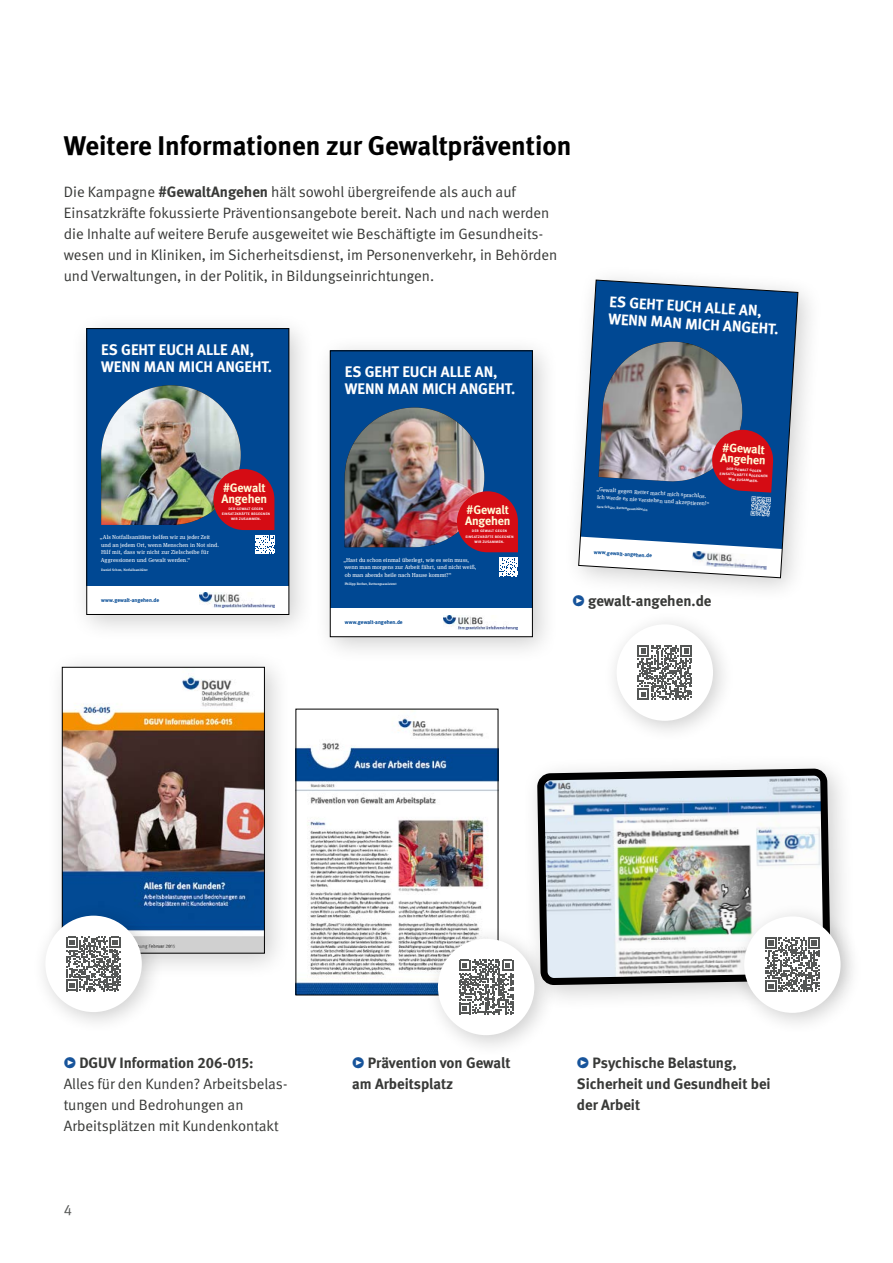
<style>
.page{position:relative;width:893px;height:1263px;background:#fff}
.page>*{position:absolute;margin:0;border:0;box-sizing:border-box;transform-origin:0 0}
.DGUV_Titel_kleiner_SIBE{font:700 27px "DGUV Meta";color:#000}
.t1{font:700 15.3px/17px "DGUV Meta";letter-spacing:-.005em;color:#fff}
.DGUV_GS_SIBE{font:15px/21px "DGUV Meta";color:#383937}
.DGUV_GS_SIBE-2{font:700 15px/21px "DGUV Meta";color:#383937}
.t2{font:15px "DGUV Meta";color:#555756}
.t3{font:700 12.15px/10.5px "DGUV Meta";letter-spacing:-.01em;color:#fffcd7}
.t4{font:5.7px/7.5px "DGUV Meta Serif";color:#fff}
.t5{font:700 5.4px "DGUV Meta";letter-spacing:.005em;color:#004893}
.t6{font:500 4.35px/5.1px "DGUV Meta";letter-spacing:-.01em;color:#fff;text-align:center}
.t7{font:500 3.45px "DGUV Meta Serif";letter-spacing:.01em;color:#fff}
.s1{font-weight:700}
.s2{color:#17549b}
.s3{font-weight:700;color:#17549b}
</style>
<div class="page">
<div style="left:45px;top:650px;width:247px;height:330px;background:#000;opacity:.2"></div>
<img style="left:64px;top:669px;width:199px;height:282px">
<div style="left:62px;top:667px;width:203px;height:286px;border:1px solid #000"></div>
<div style="left:69px;top:311px;width:247px;height:330px;background:#000;opacity:.2"></div>
<div style="left:87px;top:329px;width:202px;height:285px;background:#fff"></div>
<div style="left:87px;top:329px;width:202px;height:257px;background:#004893"></div>
<img style="left:200px;top:593px;width:74px;height:14px">
<img style="left:101px;top:385px;width:174px;height:169px">
<div style="left:87px;top:328px;width:202px;height:287px;border:1px solid #000"></div>
<div style="left:313px;top:333px;width:247px;height:330px;background:#000;opacity:.2"></div>
<div style="left:330px;top:351px;width:202px;height:286px;background:#fff"></div>
<div style="left:330px;top:351px;width:202px;height:257px;background:#004893"></div>
<img style="left:443px;top:615px;width:75px;height:14px">
<img style="left:345px;top:408px;width:173px;height:169px">
<div style="left:330px;top:351px;width:203px;height:286px;border:1px solid #000"></div>
<div style="left:563px;top:264px;width:261px;height:340px;background:#000;opacity:.2"></div>
<svg style="left:578px;top:280px;width:220px;height:298px;background:#62799e"></svg>
<div style="left:521px;top:752px;width:336px;height:259px;background:#000;opacity:.2"></div>
<img style="left:534px;top:769px;width:300px;height:215px">
<img style="left:298px;top:717px;width:198px;height:276px">
<div style="left:602px;top:610px;width:134px;height:134px;background:#000;opacity:.2"></div>
<div style="left:617px;top:624px;width:96px;height:97px;background:#fff;border-radius:50%"></div>
<svg style="left:637px;top:645px;width:55px;height:55px"></svg>
<div style="left:31px;top:901px;width:134px;height:134px;background:#000;opacity:.2"></div>
<div style="left:45px;top:916px;width:97px;height:96px;background:#fff;border-radius:50%"></div>
<svg style="left:66px;top:936px;width:55px;height:55px"></svg>
<div style="left:730px;top:902px;width:133px;height:134px;background:#000;opacity:.2"></div>
<div style="left:744px;top:916px;width:97px;height:97px;background:#fff;border-radius:50%"></div>
<svg style="left:765px;top:937px;width:55px;height:55px"></svg>
<div style="left:424px;top:924px;width:133px;height:134px;background:#000;opacity:.2"></div>
<div style="left:438px;top:939px;width:96px;height:96px;background:#fff;border-radius:50%"></div>
<svg style="left:459px;top:960px;width:54px;height:54px"></svg>
<p class="DGUV_Titel_kleiner_SIBE" style="left:64px;top:129px;width:509px">Weitere Informationen zur Gewaltprävention</p>
<p class="DGUV_GS_SIBE" style="left:64px;top:181px;width:495px">Die Kampagne <span class="s1">#GewaltAngehen</span> hält sowohl übergreifende als auch auf Einsatzkräfte fokussierte Präventionsangebote bereit. Nach und nach werden die Inhalte auf weitere Berufe ausgeweitet wie Beschäftigte im Gesundheits&shy;wesen und in Kliniken, im Sicherheitsdienst, im Personenverkehr, in Behörden und Verwaltungen, in der Politik, in Bildungseinrichtungen.</p>
<p class="t1" style="left:101px;top:341px;width:172px">ES GEHT EUCH ALLE AN,<br>WENN MAN MICH ANGEHT.</p>
<p class="t1" style="left:345px;top:363px;width:172px">ES GEHT EUCH ALLE AN,<br>WENN MAN MICH ANGEHT.</p>
<p class="t1" style="left:610px;top:294px;width:172px;rotate:3deg">ES GEHT EUCH ALLE AN,<br>WENN MAN MICH ANGEHT.</p>
<p class="t3" style="left:222px;top:483px;width:47px">#Gewalt<br>Angehen</p>
<p class="t6" style="left:222px;top:506px;width:50px">der gewalt gegen einsatzkräfte begegnen wir zusammen.</p>
<p class="t4" style="left:100px;top:534px;width:121px">„Als Notfallsanitäter helfen wir zu jeder Zeit und an jedem Ort, wenn Menschen in Not sind.<br>Hilf mit, dass wir nicht zur Zielscheibe für Aggressionen und Gewalt werden.“</p>
<p class="t7" style="left:101px;top:567px;width:48px">Daniel Schon, Notfallsanitäter</p>
<p class="t5" style="left:101px;top:597px;width:59px">www.gewalt-angehen.de</p>
<p class="t3" style="left:465px;top:505px;width:47px">#Gewalt<br>Angehen</p>
<p class="t6" style="left:465px;top:528px;width:50px">der gewalt gegen einsatzkräfte begegnen wir zusammen.</p>
<p class="t4" style="left:343px;top:556px;width:135px">„Hast du schon einmal überlegt, wie es sein muss, wenn man morgens zur Arbeit fährt, und nicht weiß, ob man abends heile nach Hause kommt?“</p>
<p class="t7" style="left:345px;top:582px;width:53px">Philipp Rother, Rettungsassistent</p>
<p class="t5" style="left:345px;top:619px;width:59px">www.gewalt-angehen.de</p>
<p class="t4" style="left:597px;top:486px;width:115px;rotate:3deg">„Gewalt gegen Retter macht mich sprachlos.<br>Ich werde es nie verstehen und akzeptieren!“</p>
<p class="t7" style="left:597px;top:505px;width:52px;rotate:3deg">Sara Schätz, Rettungssanitäterin</p>
<p class="t3" style="left:721px;top:442px;width:47px;rotate:3deg">#Gewalt<br>Angehen</p>
<p class="t6" style="left:720px;top:465px;width:50px;rotate:4deg">der gewalt gegen einsatzkräfte begegnen wir zusammen.</p>
<p class="t5" style="left:594px;top:549px;width:59px;rotate:3deg">www.gewalt-angehen.de</p>
<p class="DGUV_GS_SIBE-2" style="left:573px;top:591px;width:140px"><span class="s2">•</span> gewalt-angehen.de</p>
<p class="DGUV_GS_SIBE" style="left:64px;top:1053px;width:225px"><span class="s3">•</span> <span class="s1">DGUV Information 206-015:<br></span>Alles für den Kunden? Arbeitsbelas&shy;tungen und Bedrohungen an<br>Arbeitsplätzen mit Kundenkontakt</p>
<p class="DGUV_GS_SIBE-2" style="left:577px;top:1053px;width:195px"><span class="s2">•</span> Psychische Belastung,<br>Sicherheit und Gesundheit bei der Arbeit</p>
<p class="DGUV_GS_SIBE-2" style="left:352px;top:1053px;width:160px"><span class="s2">•</span> Prävention von Gewalt am Arbeitsplatz</p>
<p class="t2" style="left:64px;top:1201px;width:10px">4</p>
</div>
